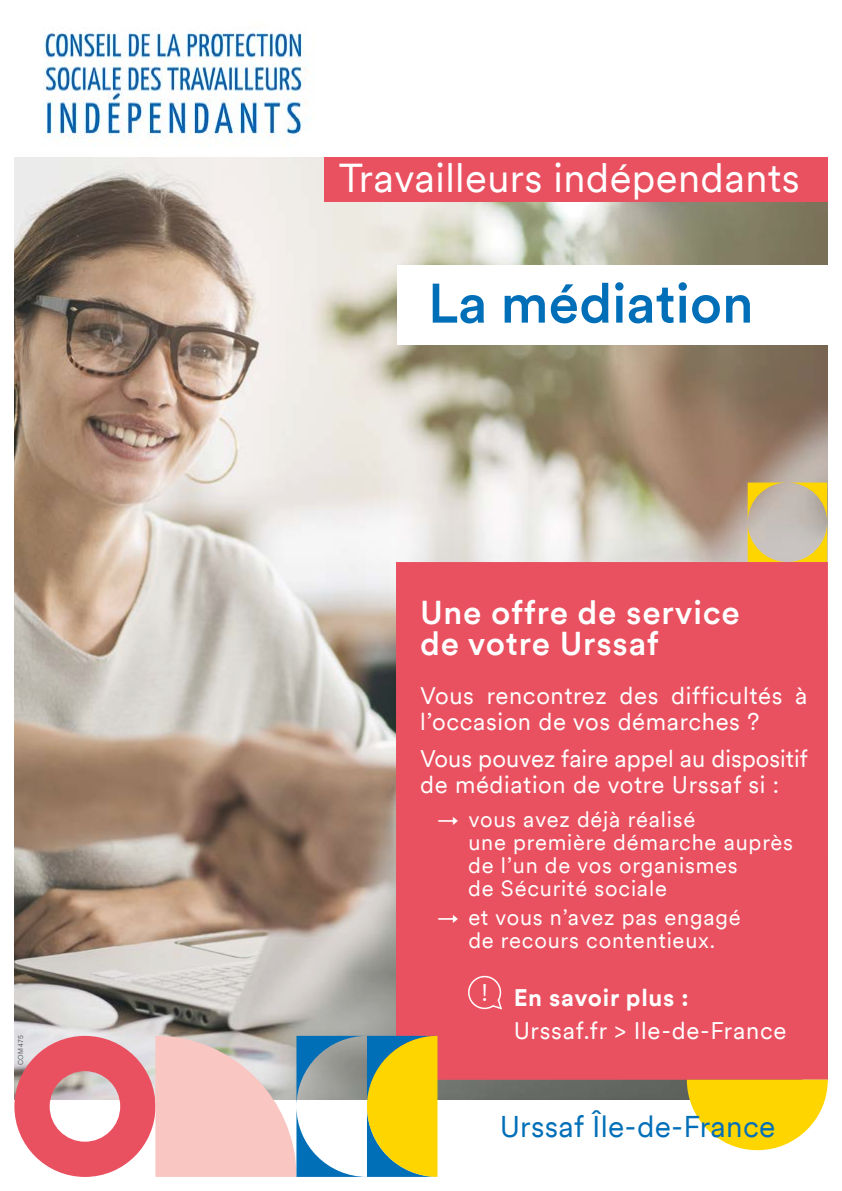
<style>
.page{position:relative;width:842px;height:1191px;background:#fff}
.page>*{position:absolute;margin:0;border:0;box-sizing:border-box;transform-origin:0 0}
.t1{font:500 55px "Circular";color:#006fb8}
.t2{font:40.2px "Circular";letter-spacing:.01em;color:#fff}
.t3{font:500 33px/31px "Circular";letter-spacing:.025em;color:#fff}
.t4{font:30px "Circular";letter-spacing:.01em;color:#006fb8}
.t5{font:24px/26px "Circular";letter-spacing:.025em;color:#fff}
.t6{font:24px/26px "Circular";color:#fff}
.t7{font:700 24px "Circular";letter-spacing:.03em;color:#fff}
.t8{font:22px/23px "Circular";letter-spacing:.035em;color:#fff}
.t9{font:7px "Arial";color:#646363}
.s1{font-size:21px}
</style>
<div class="page">
<img style="left:14px;top:157px;width:813px;height:942px">
<img style="left:43px;top:32px;width:267px;height:114px">
<svg style="left:748px;top:482px;width:79px;height:80px;background:#cebf8e"></svg>
<div style="left:325px;top:157px;width:503px;height:45px;background:#ea5160"></div>
<div style="left:398px;top:265px;width:444px;height:79px;background:#fff"></div>
<div style="left:396px;top:562px;width:432px;height:517px;background:#ea5160;border:1px solid #ea5160"></div>
<div style="left:468px;top:975px;width:33px;height:34px;border:2px solid #fff;border-radius:50%"></div>
<svg style="left:490px;top:997px;width:12px;height:13px"></svg>
<svg style="left:14px;top:1035px;width:423px;height:142px"></svg>
<svg style="left:687px;top:1079px;width:141px;height:71px"></svg>
<p class="t9" style="left:16px;top:1064px;width:31px;rotate:-90deg">COM 475</p>
<h2 class="t2" style="left:339px;top:151px;width:462px">Travailleurs indépendants</h2>
<h1 class="t1" style="left:428px;top:266px;width:327px">La médiation</h1>
<h3 class="t3" style="left:420px;top:595px;width:321px">Une offre de service de votre Urssaf</h3>
<p class="t5" style="left:420px;top:681px;width:389px">Vous rencontrez des difficultés à l’occasion de vos démarches ?</p>
<p class="t6" style="left:420px;top:744px;width:389px">Vous pouvez faire appel au dispositif de médiation de votre Urssaf si :</p>
<p class="t8" style="left:468px;top:807px;width:326px;text-indent:-31px"><span class="s1">→</span> vous avez déjà réalisé<br>une première démarche auprès de l’un de vos organismes<br>de Sécurité sociale</p>
<p class="t8" style="left:437px;top:905px;width:305px;text-align:center"><span class="s1">→</span> et vous n’avez pas engagé de recours contentieux.</p>
<p class="t5" style="left:482px;top:979px;width:7px">!</p>
<p class="t7" style="left:514px;top:981px;width:176px">En savoir plus :</p>
<p class="t5" style="left:514px;top:1016px;width:274px">Urssaf.fr &gt; Ile-de-France</p>
<h3 class="t4" style="left:500px;top:1106px;width:277px">Urssaf Île-de-France</h3>
</div>
